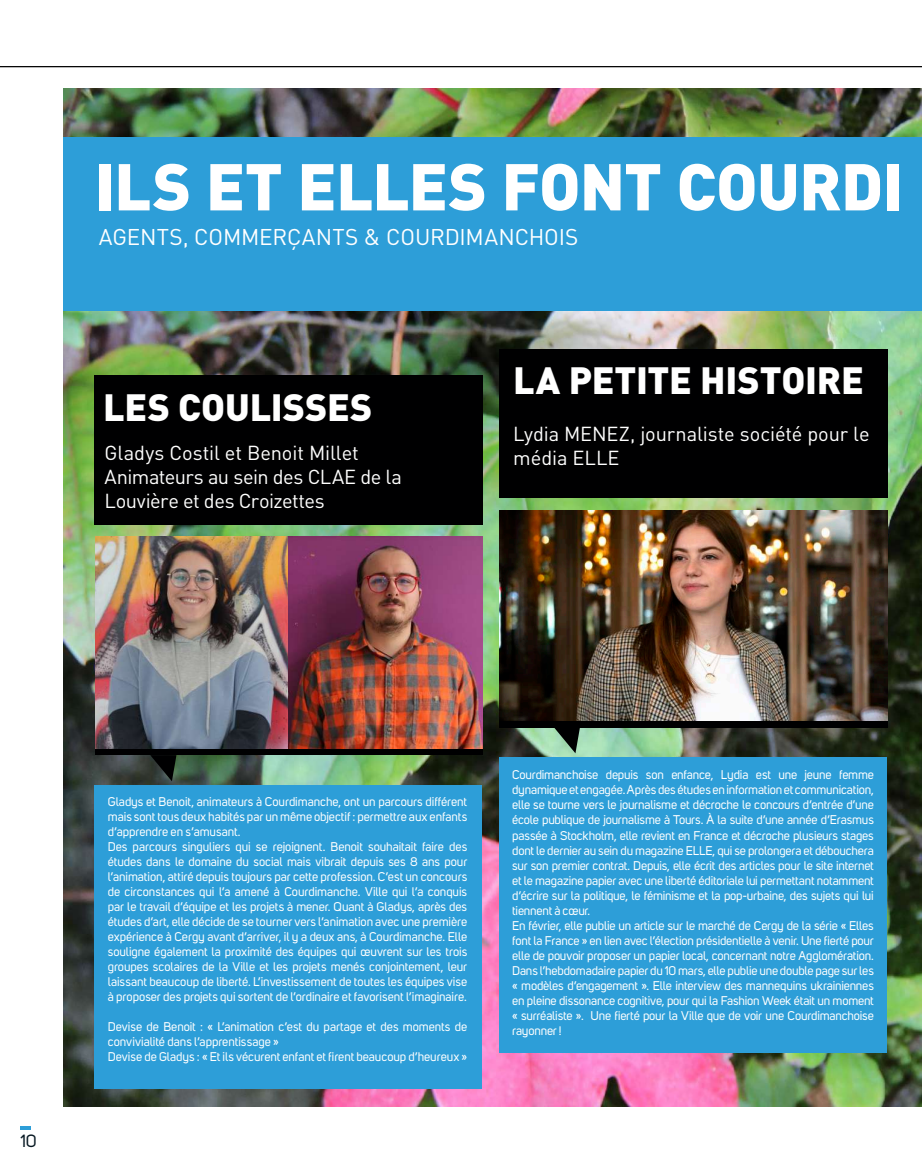
<style>
.page{position:relative;width:922px;height:1170px;background:#fff}
.page>*{position:absolute;margin:0;border:0;box-sizing:border-box;transform-origin:0 0}
.t1{font:900 65px "DIN";letter-spacing:-.01em;color:#fff}
.t2{font:900 37.5px "DIN";letter-spacing:-.005em;color:#fff}
.t3{font:22.5px "DIN";letter-spacing:-.005em;color:#fff}
.t4{font:20px/23.8px "DIN";letter-spacing:-.01em;color:#fff}
.t5{font:17.5px "Uni Sans";color:#071822}
.t6{font:12.5px/15px "Uni Sans";letter-spacing:-.005em;color:#fff}
</style>
<div class="page">
<hr style="left:0;top:66px;width:921px;height:1px;background:#000001">
<svg style="left:20px;top:1126px;width:11px;height:3px"></svg>
<img style="left:64px;top:89px;width:857px;height:1017px">
<div style="left:64px;top:137px;width:857px;height:174px;background:#2d9ed8"></div>
<div style="left:499px;top:349px;width:388px;height:148px;background:#000001"></div>
<div style="left:95px;top:375px;width:388px;height:149px;background:#000001"></div>
<img style="left:499px;top:510px;width:388px;height:211px">
<svg style="left:95px;top:748px;width:387px;height:7px;background:#110a0a"></svg>
<div style="left:499px;top:721px;width:388px;height:6px;background:#000001"></div>
<svg style="left:150px;top:755px;width:26px;height:26px"></svg>
<svg style="left:553px;top:727px;width:27px;height:26px"></svg>
<img style="left:95px;top:536px;width:194px;height:212px">
<img style="left:289px;top:536px;width:193px;height:212px">
<div style="left:94px;top:785px;width:388px;height:303px;background:#2d9ed8"></div>
<div style="left:499px;top:757px;width:387px;height:295px;background:#2d9ed8"></div>
<h1 class="t1" style="left:94px;top:143px;width:810px">ILS ET ELLES FONT COURDI</h1>
<h3 class="t3" style="left:99px;top:222px;width:481px">AGENTS, COMMERÇANTS &amp; COURDIMANCHOIS</h3>
<h2 class="t2" style="left:103px;top:382px;width:271px">LES COULISSES</h2>
<h3 class="t4" style="left:105px;top:441px;width:299px">Gladys Costil et Benoit Millet<br>Animateurs au sein des CLAE de la<br>Louvière et des Croizettes</h3>
<h2 class="t2" style="left:513px;top:355px;width:352px">LA PETITE HISTOIRE</h2>
<h3 class="t4" style="left:513px;top:421px;width:358px">Lydia MENEZ, journaliste société pour le média ELLE</h3>
<h3 class="t5" style="left:20px;top:1130px;width:18px">10</h3>
<p class="t6" style="left:108px;top:794px;width:361px">Gladys et Benoit, animateurs à Courdimanche, ont un parcours différent mais sont tous deux habités par un même objectif : permettre aux enfants d’apprendre en s’amusant.<br>Des parcours singuliers qui se rejoignent. Benoit souhaitait faire des études dans le domaine du social mais vibrait depuis ses 8 ans pour l’animation, attiré depuis toujours par cette profession. C’est un concours de circonstances qui l’a amené à Courdimanche. Ville qui l’a conquis par le travail d’équipe et les projets à mener. Quant à Gladys, après des études d’art, elle décide de se tourner vers l’animation avec une première expérience à Cergy avant d’arriver, il y a deux ans, à Courdimanche. Elle souligne également la proximité des équipes qui œuvrent sur les trois groupes scolaires de la Ville et les projets menés conjointement, leur laissant beaucoup de liberté. L’investissement de toutes les équipes vise à proposer des projets qui sortent de l’ordinaire et favorisent l’imaginaire.</p>
<p class="t6" style="left:108px;top:1019px;width:361px">Devise de Benoit : « L’animation c’est du partage et des moments de convivialité dans l’apprentissage »<br>Devise de Gladys : « Et ils vécurent enfant et firent beaucoup d’heureux »</p>
<p class="t6" style="left:512px;top:767px;width:363px">Courdimanchoise depuis son enfance, Lydia est une jeune femme dynamique et engagée. Après des études en information et communication, elle se tourne vers le journalisme et décroche le concours d’entrée d’une école publique de journalisme à Tours. À la suite d’une année d’Erasmus passée à Stockholm, elle revient en France et décroche plusieurs stages dont le dernier au sein du magazine ELLE, qui se prolongera et débouchera sur son premier contrat. Depuis, elle écrit des articles pour le site internet et le magazine papier avec une liberté éditoriale lui permettant notamment d’écrire sur la politique, le féminisme et la pop-urbaine, des sujets qui lui tiennent à cœur.<br>En février, elle publie un article sur le marché de Cergy de la série « Elles font la France » en lien avec l’élection présidentielle à venir. Une fierté pour elle de pouvoir proposer un papier local, concernant notre Agglomération.<br>Dans l’hebdomadaire papier du 10 mars, elle publie une double page sur les « modèles d’engagement ». Elle interview des mannequins ukrainiennes en pleine dissonance cognitive, pour qui la Fashion Week était un moment « surréaliste ». Une fierté pour la Ville que de voir une Courdimanchoise rayonner !</p>
</div>
